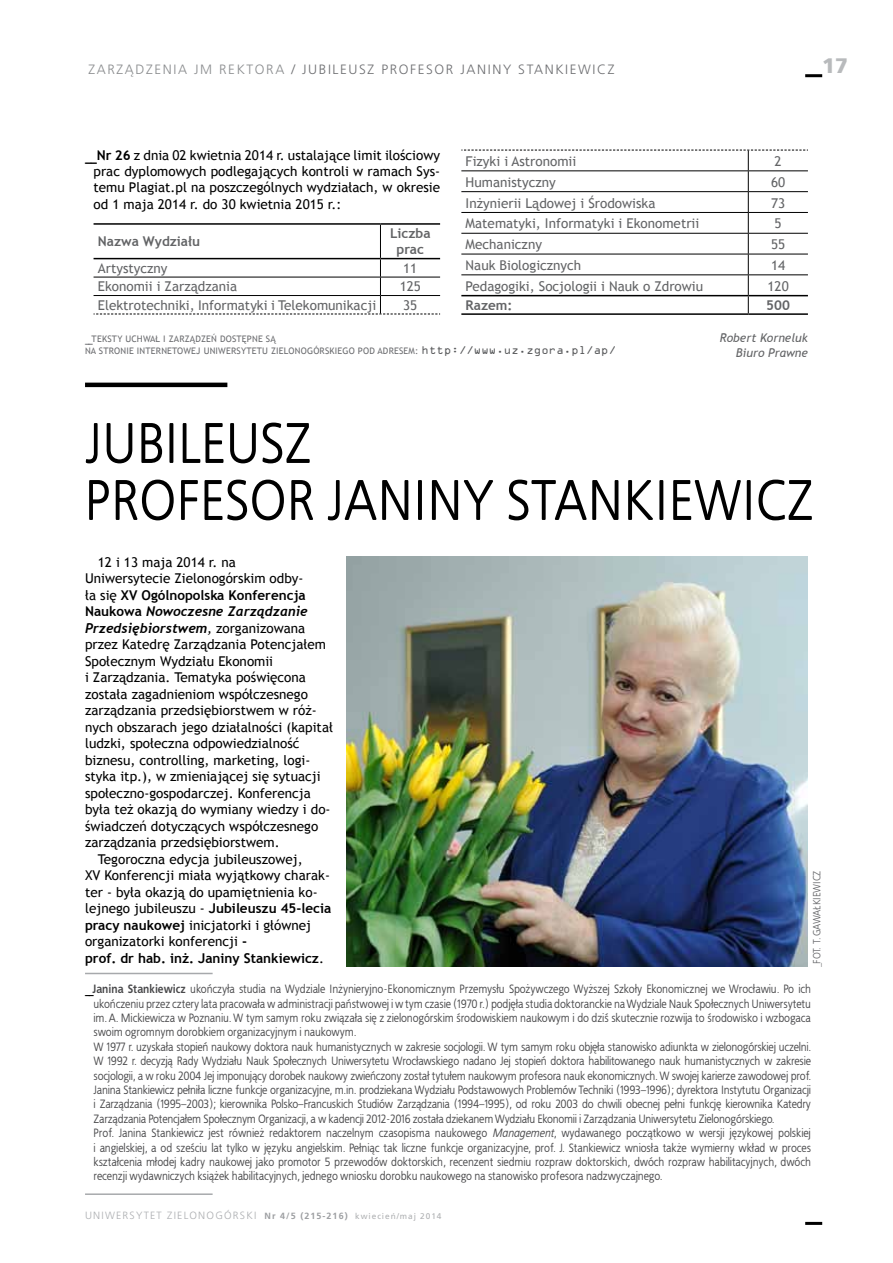
<style>
.page{position:relative;width:893px;height:1263px;background:#fff}
.page>*{position:absolute;margin:0;border:0;box-sizing:border-box;transform-origin:0 0}
.t1{font:57px/57px "EFN Bureau OT";letter-spacing:.01em;color:#000}
.t2{font:900 21px "Frutiger LT Pro";color:#b8babc}
.t3{font:13.5px/16.2px "Trebuchet MS";color:#000;text-align:justify}
.t4{font:13.5px "Trebuchet MS";color:#636466}
.t5{font:italic 700 13.5px/16.5px "Trebuchet";color:#000}
.t6{font:300 13.5px "Frutiger LT Pro";letter-spacing:.12em;color:#6d6e71}
.t7{font:700 13.5px "Trebuchet MS";color:#000}
.t8{font:700 13.5px/16.2px "Trebuchet MS";color:#636466;text-align:center}
.t9{font:300 13.5px "Frutiger LT Pro";letter-spacing:.12em;color:#8a8c8e}
.t10{font:12px/14.4px "EFN Bureau OT";letter-spacing:-.01em;color:#48484a}
.t11{font:italic 12px/14.4px "Trebuchet MS";color:#636466;text-align:right}
.t12{font:300 10.5px "Frutiger LT Pro";letter-spacing:.115em;color:#acaeb1}
.t13{font:10.5px "EFN Bureau OT";color:#6b6c6f}
.t14{font:9px/12px "Trebuchet MS";letter-spacing:.02em;color:#6d6e71}
.s1{color:#8a8c8e}
.s2{font-family:"EFN Bureau OT";font-weight:700;font-size:15px}
.s3{font-weight:700}
.s4{font-family:"EFN Bureau OT";font-weight:700;font-size:10.5px}
.s5{font-family:"OCRA Extended";font-size:12px;color:#58595b}
.s6{font-family:"Trebuchet MS";font-style:normal}
.s7{font-family:"Trebuchet MS";font-weight:400}
.s8{font-family:"Trebuchet MS";font-weight:400;font-style:normal}
.s9{font-weight:400}
.s10{font-weight:700;font-size:5.25px}
.s11{font-weight:700;color:#000}
.s12{font-style:italic}
.s13{font-weight:700;font-size:9px;color:#9d9fa2}
.s14{font-weight:400;font-size:8.25px;color:#aeb0b2}
</style>
<div class="page">
<hr style="left:805px;top:74px;width:17px;height:3px;background:#000">
<hr style="left:805px;top:1222px;width:17px;height:3px;background:#000">
<hr style="left:380px;top:225px;width:1px;height:33px;background:#000">
<hr style="left:94px;top:223px;width:286px;height:2px;background:#000">
<hr style="left:380px;top:223px;width:60px;height:2px;background:#000">
<hr style="left:94px;top:258px;width:286px;height:1px;background:#000">
<hr style="left:380px;top:258px;width:60px;height:1px;background:#000">
<svg style="left:94px;top:259px;width:346px;height:56px"></svg>
<hr style="left:461px;top:313px;width:287px;height:2px;background:#000">
<hr style="left:748px;top:313px;width:60px;height:2px;background:#000">
<svg style="left:461px;top:150px;width:347px;height:163px"></svg>
<hr style="left:85px;top:383px;width:142px;height:4px;background:#000">
<hr style="left:85px;top:973px;width:128px;height:1px;background:#a7a9ac">
<hr style="left:85px;top:1193px;width:128px;height:2px;background:#a7a9ac">
<img style="left:346px;top:557px;width:462px;height:410px">
<p class="t9" style="left:88px;top:61px;width:67px">ZARZĄDZENI</p>
<p class="t9" style="left:178px;top:61px;width:51px">A JM REKTOR</p>
<p class="t6" style="left:275px;top:61px;width:62px"><span class="s1">A</span> / JUBILEUSZ</p>
<p class="t6" style="left:381px;top:61px;width:46px">PROFESOR</p>
<p class="t6" style="left:460px;top:61px;width:26px">JANINY</p>
<p class="t6" style="left:518px;top:61px;width:36px">STANKIEWI</p>
<p class="t6" style="left:597px;top:61px;width:18px">CZ</p>
<h2 class="t2" style="left:822px;top:53px;width:27px">17</h2>
<p class="t3" style="left:94px;top:147px;width:348px;text-indent:-9px"><span class="s2">__</span><span class="s3">Nr 26</span> z dnia 02 kwietnia 2014 r. ustalające limit ilościowy prac dyplomowych podlegających kontroli w ramach Sys&shy;temu Plagiat.pl na poszczególnych wydziałach, w okresie od 1 maja 2014 r. do 30 kwietnia 2015 r.:</p>
<p class="t8" style="left:98px;top:233px;width:104px">Nazwa Wydziału</p>
<p class="t8" style="left:390px;top:225px;width:42px">Liczba prac</p>
<p class="t4" style="left:98px;top:260px;width:71px">Artystyczny</p>
<p class="t4" style="left:403px;top:260px;width:16px">11</p>
<p class="t4" style="left:98px;top:279px;width:141px">Ekonomii i Zarządzania</p>
<p class="t4" style="left:400px;top:279px;width:23px">125</p>
<p class="t4" style="left:98px;top:297px;width:280px">Elektrotechniki, I nformatyki i Telekomunikacji</p>
<p class="t4" style="left:403px;top:297px;width:16px">35</p>
<p class="t4" style="left:466px;top:153px;width:112px">Fizyki i Astronomii</p>
<p class="t4" style="left:775px;top:153px;width:9px">2</p>
<p class="t4" style="left:466px;top:174px;width:92px">Humanistyczny</p>
<p class="t4" style="left:771px;top:174px;width:16px">60</p>
<p class="t4" style="left:466px;top:195px;width:191px">I nżynierii Lądowej i Środowiska</p>
<p class="t4" style="left:771px;top:195px;width:16px">73</p>
<p class="t4" style="left:466px;top:216px;width:235px">Matematyki, I nformatyki i Ekonometrii</p>
<p class="t4" style="left:775px;top:216px;width:9px">5</p>
<p class="t4" style="left:466px;top:236px;width:78px">Mechaniczny</p>
<p class="t4" style="left:771px;top:236px;width:16px">55</p>
<p class="t4" style="left:466px;top:257px;width:117px">Nauk Biologicznych</p>
<p class="t4" style="left:771px;top:257px;width:16px">14</p>
<p class="t4" style="left:466px;top:278px;width:239px">Pedagogiki, Socjologii i Nauk o Zdrowiu</p>
<p class="t4" style="left:767px;top:278px;width:23px">120</p>
<p class="t8" style="left:466px;top:297px;width:48px">Razem:</p>
<p class="t8" style="left:766px;top:297px;width:25px">500</p>
<p class="t11" style="left:720px;top:331px;width:90px">Robert Korneluk<br>Biuro Prawne</p>
<p class="t14" style="left:85px;top:332px;width:532px"><span class="s4">__</span>Teksty uchwał i zarządzeń dostępne są<br>na stronie internetowej Uniwersytetu Zielonogórskiego pod adresem: <span class="s5">http://www.uz.zgora.pl/ap/</span></p>
<h1 class="t1" style="left:85px;top:416px;width:730px">Jubileusz<br>Profesor janiny Stankiewicz</h1>
<p class="t3" style="left:85px;top:554px;width:222px;text-align:left;text-indent:13px">12 i 13 maja 2014 r. na<br>Uniwersytecie Zielonogórskim odby&shy;ła się <span class="s3">XV Ogólnopolska Konferencja</span></p>
<p class="t5" style="left:85px;top:603px;width:224px"><span class="s6">Naukowa</span> Nowoczesne Zarządzanie<br>Przedsiębiorstwem<span class="s7">,</span> <span class="s8">zorganizowana</span></p>
<p class="t3" style="left:85px;top:636px;width:243px">przez Katedrę Zarządzania Potencjałem</p>
<p class="t3" style="left:85px;top:653px;width:190px">Społecznym Wydziału Ekonomii</p>
<p class="t3" style="left:85px;top:669px;width:222px">i Zarządzania. Tematyka poświęcona</p>
<p class="t3" style="left:85px;top:686px;width:224px">została zagadnieniom współczesnego</p>
<p class="t3" style="left:85px;top:702px;width:233px">zarządzania przedsiębiorstwem w róż-</p>
<p class="t3" style="left:85px;top:719px;width:250px">nych obszarach jego działalności (kapitał</p>
<p class="t3" style="left:85px;top:735px;width:216px">ludzki, społeczna odpowiedzialność</p>
<p class="t3" style="left:85px;top:752px;width:227px">biznesu, controlling, marketing, logi-</p>
<p class="t3" style="left:85px;top:768px;width:237px">styka itp.), w zmieniającej się sytuacji</p>
<p class="t3" style="left:85px;top:785px;width:227px">społeczno-gospodarczej. Konferencja</p>
<p class="t3" style="left:85px;top:801px;width:247px">była też okazją do wymiany wiedzy i do-</p>
<p class="t3" style="left:85px;top:818px;width:235px">świadczeń dotyczących współczesnego</p>
<p class="t3" style="left:85px;top:834px;width:196px">zarządzania przedsiębiorstwem.</p>
<p class="t3" style="left:98px;top:851px;width:206px">Tegoroczna edycja jubileuszowej,</p>
<p class="t3" style="left:85px;top:867px;width:246px">XV Konferencji miała wyjątkowy charak-</p>
<p class="t3" style="left:85px;top:884px;width:234px">ter - była okazją do upamiętnienia ko-</p>
<p class="t3" style="left:85px;top:900px;width:248px">lejnego jubileuszu - <span class="s3">Jubileuszu 45-lecia</span></p>
<p class="t3" style="left:85px;top:917px;width:228px"><span class="s3">pracy naukowej</span> inicjatorki i głównej</p>
<p class="t3" style="left:85px;top:933px;width:163px">organizatorki konferencji <span class="s3">-</span></p>
<p class="t7" style="left:85px;top:949px;width:241px">prof. dr hab. inż. Janiny Stankiewicz<span class="s9">.</span></p>
<p class="t13" style="left:811px;top:967px;width:98px;rotate:-90deg"><span class="s10">__</span>fot. T. gawałkiewicz</p>
<p class="t10" style="left:94px;top:982px;width:719px;text-indent:-8px"><span class="s11">__</span><span class="s3">Janina Stankiewicz</span> ukończyła studia na Wydziale I nżynieryjno-Ekonomicznym Przemysłu Spożywczego Wyższej Szkoły Ekonomicznej we Wrocławiu. Po ich ukończeniu przez cztery lata pracowała w administracji państwowej i w tym czasie (1970 r.) podjęła studia doktoranckie na Wydziale N auk Społecznych U niwersytetu im. A. Mickiewicza w Poznaniu. W tym samym roku związała się z zielonogórskim środowiskiem naukowym i do dziś skutecznie rozwija to środowisko i wzbogaca swoim ogromnym dorobkiem organizacyjnym i naukowym.<br>W 1977 r. uzyskała stopień naukowy doktora nauk humanistycznych w zakresie socjologii. W tym samym roku objęła stanowisko adiunkta w zielonogórskiej uczelni.<br>W 1992 r. decyzją Rady Wydziału N auk Społecznych U niwersytetu Wrocławskiego nadano Jej stopień doktora habilitowanego nauk humanistycznych w zakresie socjologii, a w roku 2004 Jej imponujący dorobek naukowy zwieńczony został tytułem naukowym profesora nauk ekonomicznych. W swojej karierze zawodowej prof.<br>Janina Stankiewicz pełniła liczne funkcje organizacyjne, m.in. prodziekana Wydziału Podstawowych Problemów Techniki (1993–1996); dyrektora I nstytutu Organizacji i Zarządzania (1995–2003); kierownika Polsko–Francuskich Studiów Zarządzania (1994–1995), od roku 2003 do chwili obecnej pełni funkcję kierownika Katedry Zarządzania Potencjałem Społecznym Organizacji, a w kadencji 2012-2016 została dziekanem Wydziału Ekonomii i Zarządzania U niwersytetu Zielonogórskiego.<br>Prof. Janina Stankiewicz jest również redaktorem naczelnym czasopisma naukowego <span class="s12">Management</span>, wydawanego początkowo w wersji językowej polskiej i angielskiej, a od sześciu lat tylko w języku angielskim. Pełniąc tak liczne funkcje organizacyjne, prof. J. Stankiewicz wniosła także wymierny wkład w proces kształcenia młodej kadry naukowej jako promotor 5 przewodów doktorskich, recenzent siedmiu rozpraw doktorskich, dwóch rozpraw habilitacyjnych, dwóch recenzji wydawniczych książek habilitacyjnych, jednego wniosku dorobku naukowego na stanowisko profesora nadzwyczajnego.</p>
<p class="t12" style="left:85px;top:1209px;width:358px">UNIWERSYTET ZIELONOGÓRSKI <span class="s13">Nr 4/5 (215-216)</span> <span class="s14">kwiecień/maj 2014</span></p>
</div>
